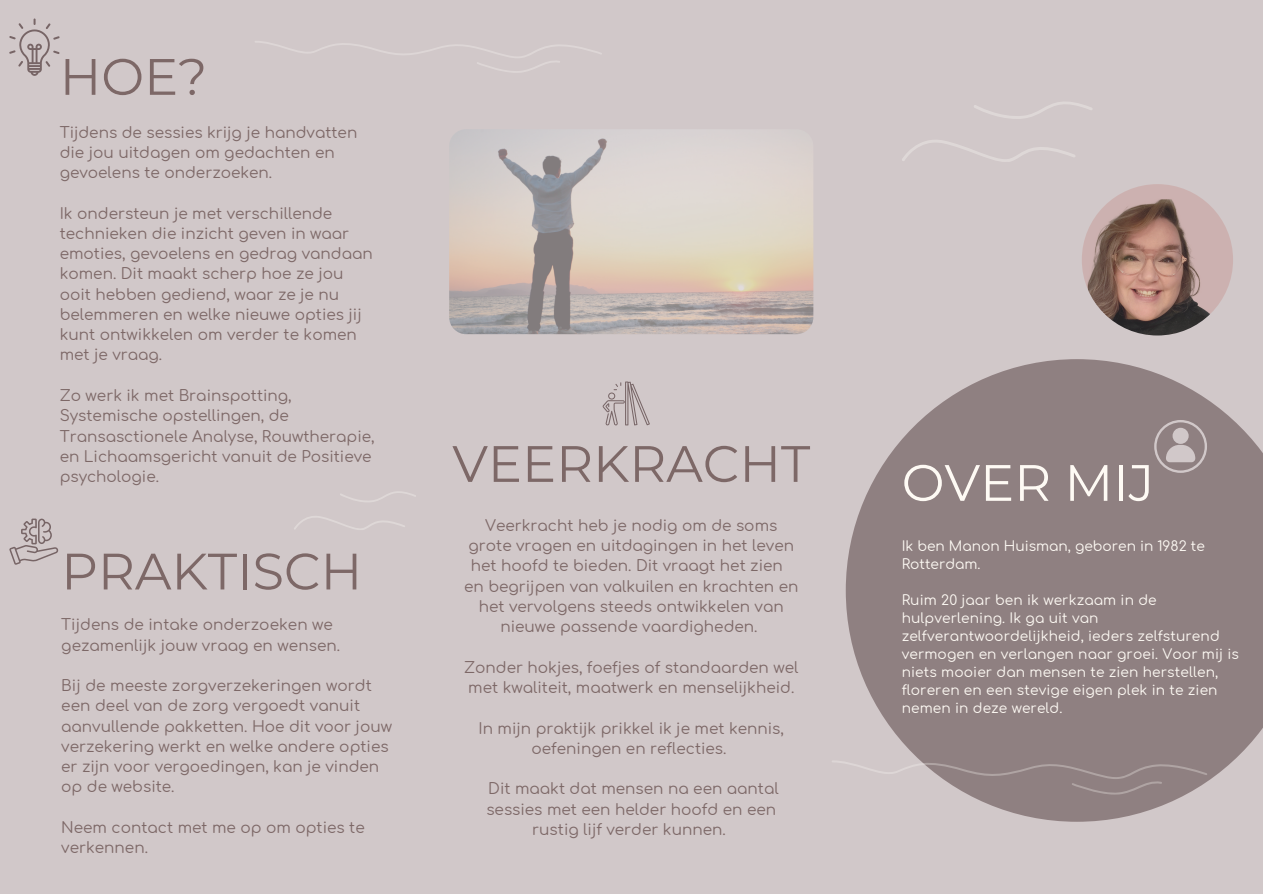
<style>
.page{position:relative;width:1263px;height:894px;background:#fff}
.page>*{position:absolute;margin:0;border:0;box-sizing:border-box;transform-origin:0 0}
.t1{font:51.15px "Montserrat";color:#7d6867}
.t2{font:51px "Montserrat";color:#7d6867}
.t3{font:51px "Montserrat";color:#fefaf4}
.t4{font:15.3px/20.2px "Comfortaa";color:#7d6867}
.t5{font:13.8px/18px "Comfortaa";letter-spacing:.01em;color:#fefaf4}
</style>
<div class="page">
<div style="left:0;top:0;width:1263px;height:893px;background:#d1c8c9"></div>
<svg style="left:846px;top:359px;width:417px;height:462px;fill:#8f8081"></svg>
<img style="left:1082px;top:184px;width:151px;height:151px;border-radius:50%">
<svg style="left:9px;top:18px;width:51px;height:58px"></svg>
<svg style="left:9px;top:518px;width:50px;height:46px"></svg>
<svg style="left:1154px;top:420px;width:53px;height:52px"></svg>
<svg style="left:603px;top:381px;width:47px;height:44px"></svg>
<img style="left:449px;top:129px;width:364px;height:205px;border-radius:17px">
<svg style="left:832px;top:760px;width:375px;height:34px"></svg>
<svg style="left:255px;top:41px;width:347px;height:32px"></svg>
<svg style="left:294px;top:516px;width:111px;height:14px"></svg>
<svg style="left:340px;top:491px;width:76px;height:11px"></svg>
<svg style="left:902px;top:140px;width:173px;height:22px"></svg>
<svg style="left:974px;top:102px;width:118px;height:17px"></svg>
<h1 class="t1" style="left:60px;top:41px;width:149px">HOE?</h1>
<p class="t4" style="left:60px;top:120px;width:299px">Tijdens de sessies krijg je handvatten die jou uitdagen om gedachten en gevoelens te onderzoeken.</p>
<p class="t4" style="left:60px;top:201px;width:315px">Ik ondersteun je met verschillende technieken die inzicht geven in waar emoties, gevoelens en gedrag vandaan komen. Dit maakt scherp hoe ze jou ooit hebben gediend, waar ze je nu belemmeren en welke nieuwe opties jij kunt ontwikkelen om verder te komen met je vraag.</p>
<p class="t4" style="left:60px;top:383px;width:316px">Zo werk ik met Brainspotting,<br>Systemische opstellingen, de<br>Transasctionele Analyse, Rouwtherapie, en Lichaamsgericht vanuit de Positieve psychologie.</p>
<h1 class="t1" style="left:61px;top:536px;width:302px">PRAKTISCH</h1>
<p class="t4" style="left:61px;top:612px;width:280px">Tijdens de intake onderzoeken we gezamenlijk jouw vraag en wensen.</p>
<p class="t4" style="left:61px;top:673px;width:332px">Bij de meeste zorgverzekeringen wordt een deel van de zorg vergoedt vanuit aanvullende pakketten. Hoe dit voor jouw verzekering werkt en welke andere opties er zijn voor vergoedingen, kan je vinden op de website.</p>
<p class="t4" style="left:61px;top:814px;width:305px">Neem contact met me op om opties te verkennen.</p>
<h2 class="t2" style="left:452px;top:428px;width:359px">VEERKRACHT</h2>
<p class="t4" style="left:464px;top:513px;width:336px;text-align:center">Veerkracht heb je nodig om de soms grote vragen en uitdagingen in het leven het hoofd te bieden. Dit vraagt het zien en begrijpen van valkuilen en krachten en het vervolgens steeds ontwikkelen van nieuwe passende vaardigheden.</p>
<p class="t4" style="left:464px;top:654px;width:336px">Zonder hokjes, foefjes of standaarden wel met kwaliteit, maatwerk en menselijkheid.</p>
<p class="t4" style="left:479px;top:715px;width:307px;text-align:center">In mijn praktijk prikkel ik je met kennis, oefeningen en reflecties.</p>
<p class="t4" style="left:486px;top:776px;width:294px;text-align:center">Dit maakt dat mensen na een aantal sessies met een helder hoofd en een rustig lijf verder kunnen.</p>
<h2 class="t3" style="left:902px;top:447px;width:254px">OVER MIJ</h2>
<p class="t5" style="left:902px;top:534px;width:305px">Ik ben Manon Huisman, geboren in 1982 te<br>Rotterdam.</p>
<p class="t5" style="left:902px;top:588px;width:339px">Ruim 20 jaar ben ik werkzaam in de hulpverlening. Ik ga uit van zelfverantwoordelijkheid, ieders zelfsturend vermogen en verlangen naar groei. Voor mij is niets mooier dan mensen te zien herstellen, floreren en een stevige eigen plek in te zien nemen in deze wereld.</p>
</div>
